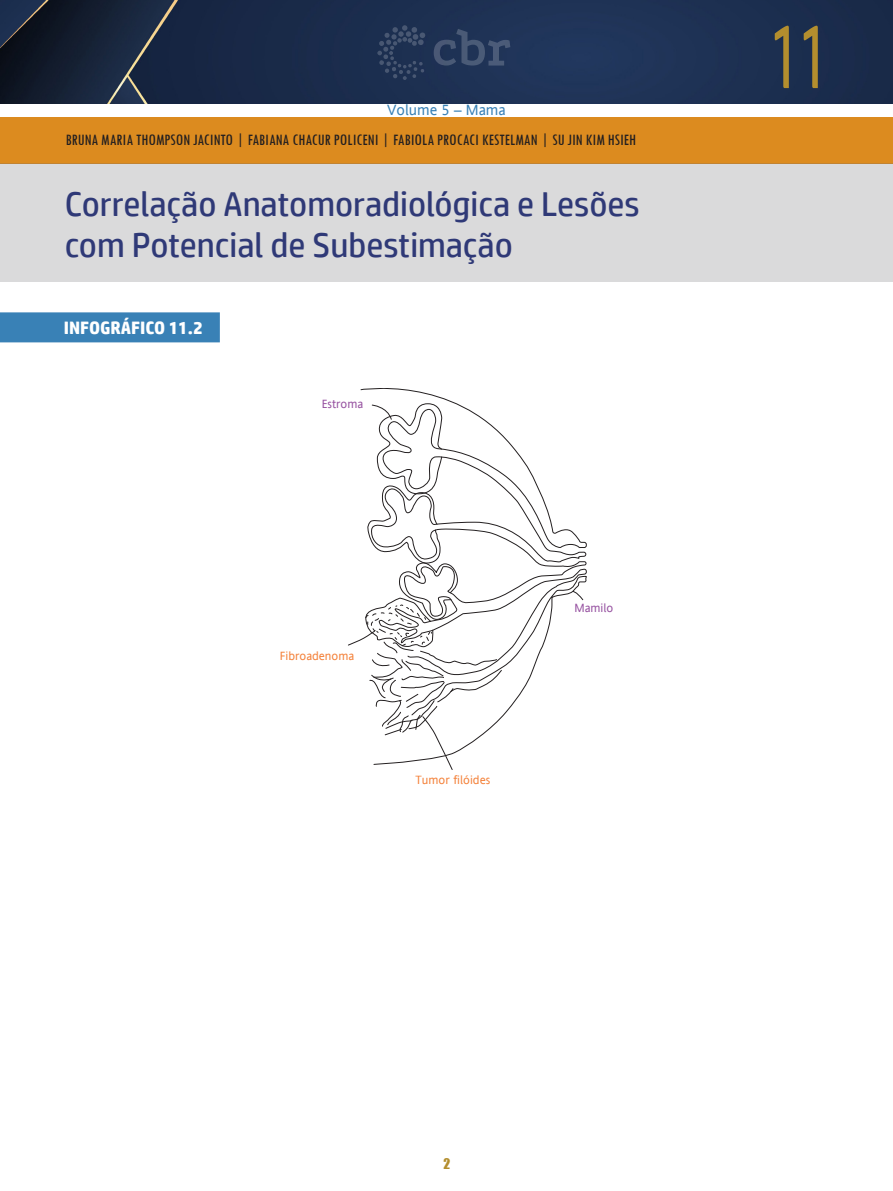
<style>
.page{position:relative;width:893px;height:1191px;background:#fff}
.page>*{position:absolute;margin:0;border:0;box-sizing:border-box;transform-origin:0 0}
.t1{font:90px "HP Simplified";color:#b38e2e;scale:.6 1}
.t2{font:34.5px/41.4px "HP Simplified";color:#2f3977}
.TITULO_REFERENCIAS_CBR{font:700 18px "HP Simplified";color:#fff}
.t3{font:condensed 16.5px "Tw Cen";color:#231f20}
.t4{font:15px "Andale Sansfor VST";color:#3981b6}
.t5{font:13.5px "Impact";color:#b38e2e}
.t6{font:12px "Andale Sansfor VST";color:#f4823b}
.t7{font:12px "Andale Sansfor VST";color:#9753a1}
</style>
<div class="page">
<img style="left:0;top:0;width:893px;height:103px">
<div style="left:0;top:117px;width:893px;height:46px;background:#dc8b1f"></div>
<div style="left:0;top:163px;width:893px;height:119px;background:#dadadb"></div>
<svg style="left:434px;top:29px;width:76px;height:37px;background:#2e4061"></svg>
<svg style="left:377px;top:25px;width:48px;height:55px;background:#263858"></svg>
<svg style="left:348px;top:403px;width:239px;height:367px"></svg>
<div style="left:0;top:312px;width:220px;height:30px;background:#3981b6"></div>
<p class="t4" style="left:387px;top:100px;width:120px">Volume 5 – Mama</p>
<p class="t3" style="left:66px;top:129px;width:572px">BRUNA MARIA THOMPSON JACINTO | FABIANA CHACUR POLICENI | FABIOLA PROCACI KESTELMAN | SU JIN KIM HSIEH</p>
<h2 class="t2" style="left:65px;top:182px;width:576px">Correlação Anatomoradiológica e Lesões com Potencial de Subestimação</h2>
<p class="TITULO_REFERENCIAS_CBR" style="left:64px;top:317px;width:141px">INFOGRÁFICO 11.2</p>
<p class="t7" style="left:322px;top:395px;width:43px">Estroma</p>
<p class="t6" style="left:280px;top:647px;width:76px">Fibroadenoma</p>
<p class="t6" style="left:416px;top:771px;width:76px">Tumor filóides</p>
<p class="t7" style="left:574px;top:600px;width:40px">Mamilo</p>
<h1 class="t1" style="left:770px;top:5px;width:98px">11</h1>
<p class="t5" style="left:443px;top:1153px;width:8px">2</p>
</div>
